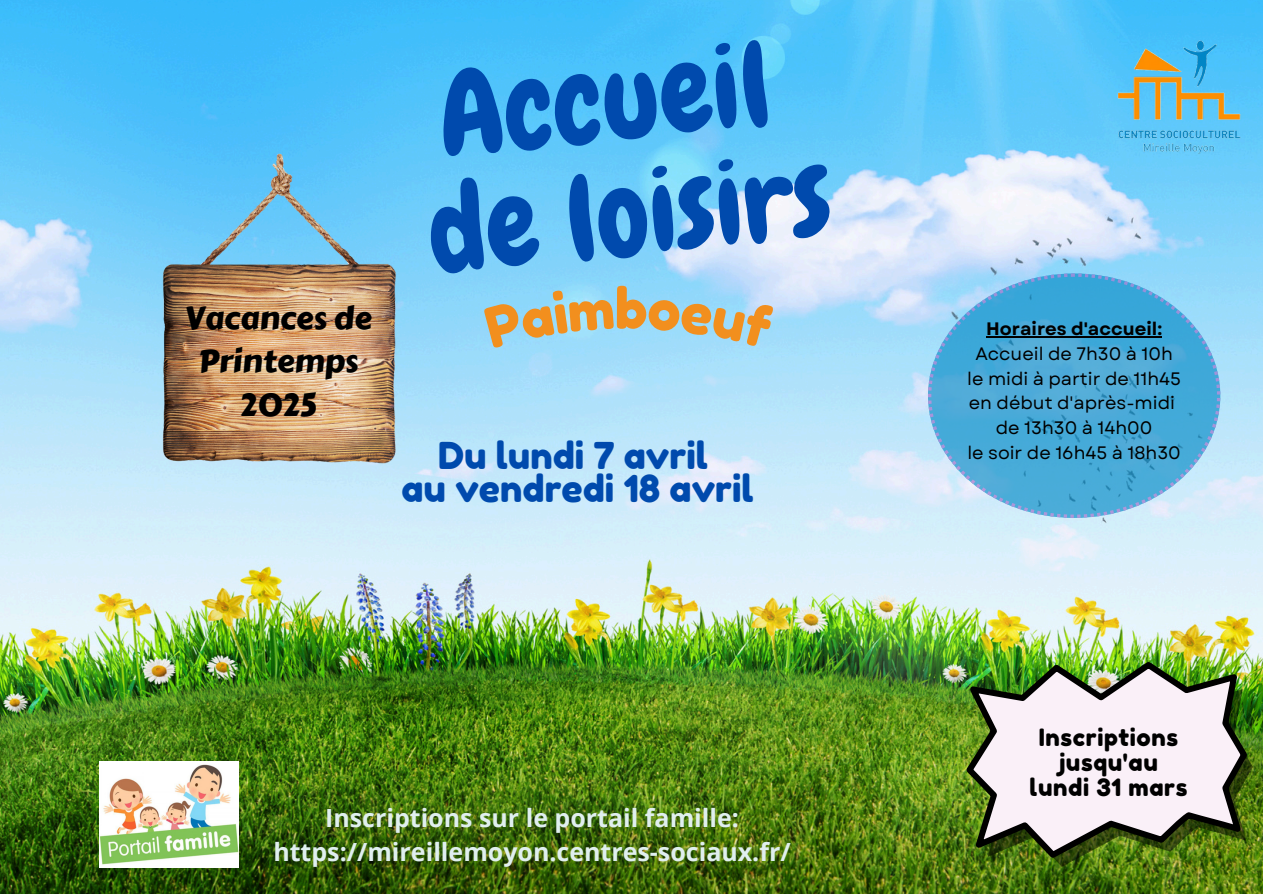
<style>
.page{position:relative;width:1263px;height:894px;background:#fff}
.page>*{position:absolute;margin:0;border:0;box-sizing:border-box;transform-origin:0 0}
.t1{font:118.05px/116.1px "Chewy";color:#004aad}
.t2{font:55.65px "Fredoka One";color:#f28f1e}
.t3{font:37.05px/32.7px "Fredoka One";color:#004aad;text-align:center}
.t4{font:31.5px/43.8px "Carter One";color:#000;text-align:center}
.t5{font:700 25.05px/34.8px "Open Sans";color:#e0efef;text-align:center}
.t6{font:23.85px/25.5px "Fredoka One";letter-spacing:.025em;color:#000;text-align:center}
.t7{font:18px "Garet";color:#000}
.t8{font:700 18px "Garet";color:#000}
</style>
<div class="page">
<img style="left:0;top:0;width:1263px;height:893px">
<svg style="left:928px;top:273px;width:292px;height:245px;background:#60b4df"></svg>
<hr style="left:986px;top:336px;width:176px;height:1px;background:#000">
<img style="left:99px;top:761px;width:140px;height:105px">
<svg style="left:978px;top:676px;width:275px;height:190px"></svg>
<img style="left:966px;top:661px;width:285px;height:201px">
<img style="left:1109px;top:28px;width:143px;height:143px">
<img style="left:145px;top:148px;width:267px;height:325px">
<svg style="left:483px;top:289px;width:131px;height:59px;background:#96dbfa"></svg>
<svg style="left:648px;top:298px;width:127px;height:51px;background:#9edbfa"></svg>
<p class="t4" style="left:185px;top:296px;width:189px">Vacances de<br>Printemps<br>2025</p>
<p class="t1" style="left:410px;top:62px;width:405px;rotate:-6deg">Accueil de loisirs</p>
<p class="t2" style="left:615px;top:274px;width:35px">b</p>
<p class="t3" style="left:402px;top:439px;width:354px">Du lundi 7 avril<br>au vendredi 18 avril</p>
<p class="t5" style="left:273px;top:799px;width:519px">Inscriptions sur le portail famille: https://mireillemoyon.centres-sociaux.fr/</p>
<p class="t8" style="left:986px;top:316px;width:177px">Horaires d'accueil:</p>
<h1 class="t7" style="left:975px;top:340px;width:199px">Accueil de 7h30 à 10h</h1>
<h2 class="t7" style="left:967px;top:365px;width:215px">le midi à partir de 11h45</h2>
<p class="t7" style="left:969px;top:390px;width:208px">en début d'après-midi</p>
<h4 class="t7" style="left:996px;top:415px;width:158px">de 13h30 à 14h00</h4>
<h3 class="t7" style="left:967px;top:439px;width:215px">le soir de 16h45 à 18h30</h3>
<p class="t6" style="left:1030px;top:723px;width:159px">Inscriptions jusqu'au lundi 31 mars</p>
</div>
